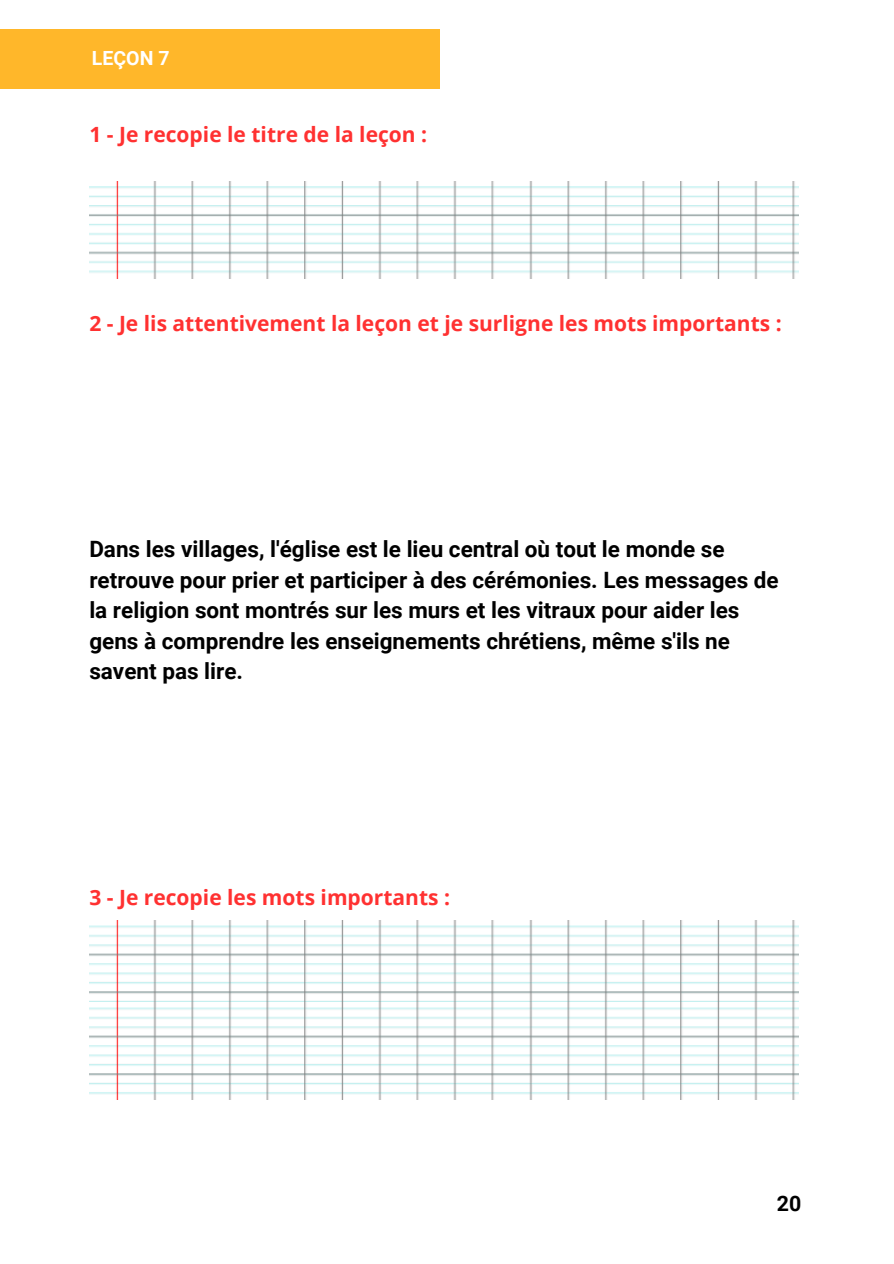
<style>
.page{position:relative;width:894px;height:1264px;background:#fff}
.page>*{position:absolute;margin:0;border:0;box-sizing:border-box;transform-origin:0 0}
.t1{font:700 22.5px/30.3px "Roboto";color:#000}
.t2{font:700 21.3px "Roboto";color:#000}
.t3{font:700 21px "Open Sans";color:#ff3131}
.t4{font:700 19.5px "Roboto";color:#fff}
</style>
<div class="page">
<div style="left:0;top:30px;width:440px;height:59px;background:#ffb72a"></div>
<img style="left:497px;top:920px;width:301px;height:82px">
<img style="left:444px;top:920px;width:53px;height:82px">
<img style="left:89px;top:920px;width:355px;height:82px">
<img style="left:497px;top:181px;width:301px;height:97px">
<img style="left:444px;top:181px;width:53px;height:97px">
<img style="left:89px;top:181px;width:355px;height:97px">
<img style="left:497px;top:1002px;width:301px;height:97px">
<img style="left:444px;top:1002px;width:53px;height:97px">
<img style="left:89px;top:1002px;width:355px;height:97px">
<p class="t4" style="left:92px;top:46px;width:79px">LEÇON 7</p>
<p class="t3" style="left:89px;top:119px;width:339px">1 - Je recopie le titre de la leçon :</p>
<p class="t3" style="left:89px;top:308px;width:693px">2 - Je lis attentivement la leçon et je surligne les mots importants :</p>
<p class="t1" style="left:89px;top:534px;width:690px">Dans les villages, l'église est le lieu central où tout le monde se retrouve pour prier et participer à des cérémonies. Les messages de la religion sont montrés sur les murs et les vitraux pour aider les gens à comprendre les enseignements chrétiens, même s'ils ne savent pas lire.</p>
<h1 class="t3" style="left:89px;top:882px;width:362px">3 - Je recopie les mots importants :</h1>
<h1 class="t2" style="left:776px;top:1190px;width:26px">20</h1>
</div>
